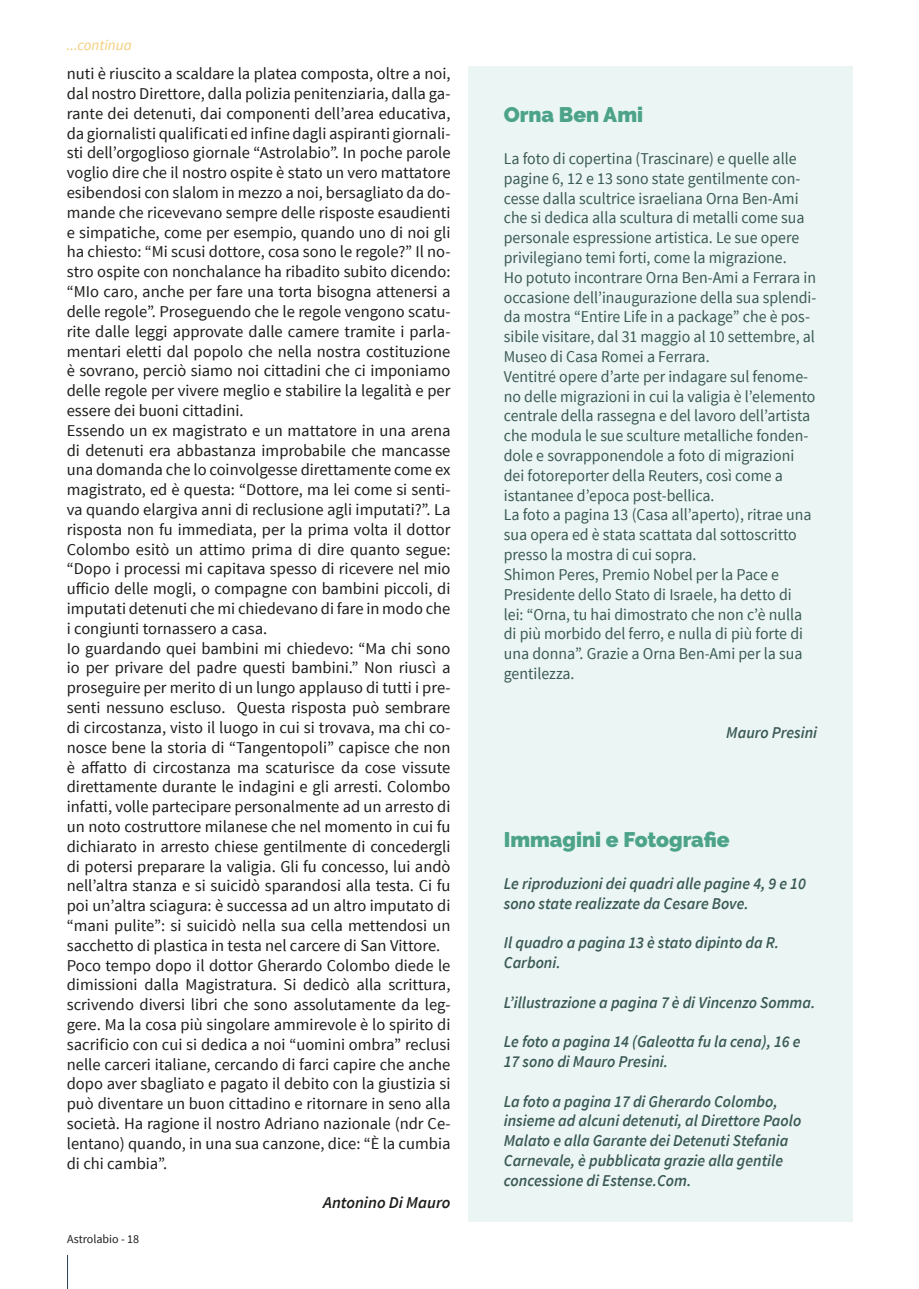
<style>
.page{position:relative;width:919px;height:1289px;background:#fff}
.page>*{position:absolute;margin:0;border:0;box-sizing:border-box;transform-origin:0 0}
.t1{font:900 21px "Raleway";color:#4da389}
.t2{font:16.5px/19.8px "Source Sans Pro";color:#1d1d1b}
.t3{font:16.5px/19.8px "Source Sans Pro";color:#3b5955;scale:.96 1}
.t4{font:italic 600 16.5px/19.8px "Source Sans Pro";color:#3b5955;scale:.96 1}
.t5{font:italic 600 16.5px "Source Sans Pro";color:#1d1d1b}
.t6{font:italic 15px "Source Sans Pro";color:#f3ce7a}
.t7{font:12px "Source Sans Pro";color:#1d1d1b}
</style>
<div class="page">
<hr style="left:67px;top:1254px;width:1px;height:34px;background:#2c4156">
<div style="left:468px;top:67px;width:384px;height:1155px;background:#ebf6f4"></div>
<p class="t6" style="left:67px;top:35px;width:66px">...continua</p>
<p class="t2" style="left:67px;top:64px;width:385px">nuti è riuscito a scaldare la platea composta, oltre a noi, dal nostro Direttore, dalla polizia penitenziaria, dalla ga&shy;rante dei detenuti, dai componenti dell’area educativa, da giornalisti qualificati ed infine dagli aspiranti giornali&shy;sti dell’orgoglioso giornale “Astrolabio”. In poche parole voglio dire che il nostro ospite è stato un vero mattatore esibendosi con slalom in mezzo a noi, bersagliato da do&shy;mande che ricevevano sempre delle risposte esaudienti e simpatiche, come per esempio, quando uno di noi gli ha chiesto: “Mi scusi dottore, cosa sono le regole?” Il no&shy;stro ospite con nonchalance ha ribadito subito dicendo: “MIo caro, anche per fare una torta bisogna attenersi a delle regole”. Proseguendo che le regole vengono scatu&shy;rite dalle leggi approvate dalle camere tramite i parla&shy;mentari eletti dal popolo che nella nostra costituzione è sovrano, perciò siamo noi cittadini che ci imponiamo delle regole per vivere meglio e stabilire la legalità e per essere dei buoni cittadini.<br>Essendo un ex magistrato e un mattatore in una arena di detenuti era abbastanza improbabile che mancasse una domanda che lo coinvolgesse direttamente come ex magistrato, ed è questa: “Dottore, ma lei come si senti&shy;va quando elargiva anni di reclusione agli imputati?”. La risposta non fu immediata, per la prima volta il dottor Colombo esitò un attimo prima di dire quanto segue: “Dopo i processi mi capitava spesso di ricevere nel mio ufficio delle mogli, o compagne con bambini piccoli, di imputati detenuti che mi chiedevano di fare in modo che i congiunti tornassero a casa.<br>Io guardando quei bambini mi chiedevo: “Ma chi sono io per privare del padre questi bambini.” Non riuscì a proseguire per merito di un lungo applauso di tutti i pre&shy;senti nessuno escluso. Questa risposta può sembrare di circostanza, visto il luogo in cui si trovava, ma chi co&shy;nosce bene la storia di “Tangentopoli” capisce che non è affatto di circostanza ma scaturisce da cose vissute direttamente durante le indagini e gli arresti. Colombo infatti, volle partecipare personalmente ad un arresto di un noto costruttore milanese che nel momento in cui fu dichiarato in arresto chiese gentilmente di concedergli di potersi preparare la valigia. Gli fu concesso, lui andò nell’altra stanza e si suicidò sparandosi alla testa. Ci fu poi un’altra sciagura: è successa ad un altro imputato di “mani pulite”: si suicidò nella sua cella mettendosi un sacchetto di plastica in testa nel carcere di San Vittore.<br>Poco tempo dopo il dottor Gherardo Colombo diede le dimissioni dalla Magistratura. Si dedicò alla scrittura, scrivendo diversi libri che sono assolutamente da leg&shy;gere. Ma la cosa più singolare ammirevole è lo spirito di sacrificio con cui si dedica a noi “uomini ombra” reclusi nelle carceri italiane, cercando di farci capire che anche dopo aver sbagliato e pagato il debito con la giustizia si può diventare un buon cittadino e ritornare in seno alla società. Ha ragione il nostro Adriano nazionale (ndr Ce&shy;lentano) quando, in una sua canzone, dice: “È la cumbia di chi cambia”.</p>
<p class="t5" style="left:323px;top:1192px;width:129px">Antonino Di Mauro</p>
<p class="t7" style="left:67px;top:1231px;width:73px">Astrolabio - 18</p>
<p class="t1" style="left:503px;top:102px;width:141px">Orna Ben Ami</p>
<p class="t3" style="left:503px;top:149px;width:327px">La foto di copertina (Trascinare) e quelle alle pagine 6, 12 e 13 sono state gentilmente con&shy;cesse dalla scultrice israeliana Orna Ben-Ami che si dedica alla scultura di metalli come sua personale espressione artistica. Le sue opere privilegiano temi forti, come la migrazione.<br>Ho potuto incontrare Orna Ben-Ami a Ferrara in occasione dell’inaugurazione della sua splendi&shy;da mostra “Entire Life in a package” che è pos&shy;sibile visitare, dal 31 maggio al 10 settembre, al Museo di Casa Romei a Ferrara.<br>Ventitré opere d’arte per indagare sul fenome&shy;no delle migrazioni in cui la valigia è l’elemento centrale della rassegna e del lavoro dell’artista che modula le sue sculture metalliche fonden&shy;dole e sovrapponendole a foto di migrazioni dei fotoreporter della Reuters, così come a istantanee d’epoca post-bellica.<br>La foto a pagina 13 (Casa all’aperto), ritrae una sua opera ed è stata scattata dal sottoscritto presso la mostra di cui sopra.<br>Shimon Peres, Premio Nobel per la Pace e Presidente dello Stato di Israele, ha detto di<br>lei: “Orna, tu hai dimostrato che non c’è nulla di più morbido del ferro, e nulla di più forte di una donna”. Grazie a Orna Ben-Ami per la sua gentilezza.</p>
<p class="t4" style="left:726px;top:723px;width:96px">Mauro Presini</p>
<p class="t1" style="left:503px;top:827px;width:227px">Immagini e Fotografie</p>
<p class="t4" style="left:503px;top:873px;width:316px">Le riproduzioni dei quadri alle pagine 4, 9 e 10 sono state realizzate da Cesare Bove.</p>
<p class="t4" style="left:503px;top:932px;width:288px">Il quadro a pagina 13 è stato dipinto da R.<br>Carboni.</p>
<p class="t4" style="left:503px;top:992px;width:326px">L’illustrazione a pagina 7 è di Vincenzo Somma.</p>
<p class="t4" style="left:503px;top:1031px;width:310px">Le foto a pagina 14 (Galeotta fu la cena), 16 e<br>17 sono di Mauro Presini.</p>
<p class="t4" style="left:503px;top:1091px;width:311px">La foto a pagina 17 di Gherardo Colombo, insieme ad alcuni detenuti, al Direttore Paolo Malato e alla Garante dei Detenuti Stefania Carnevale, è pubblicata grazie alla gentile concessione di Estense.Com.</p>
</div>
